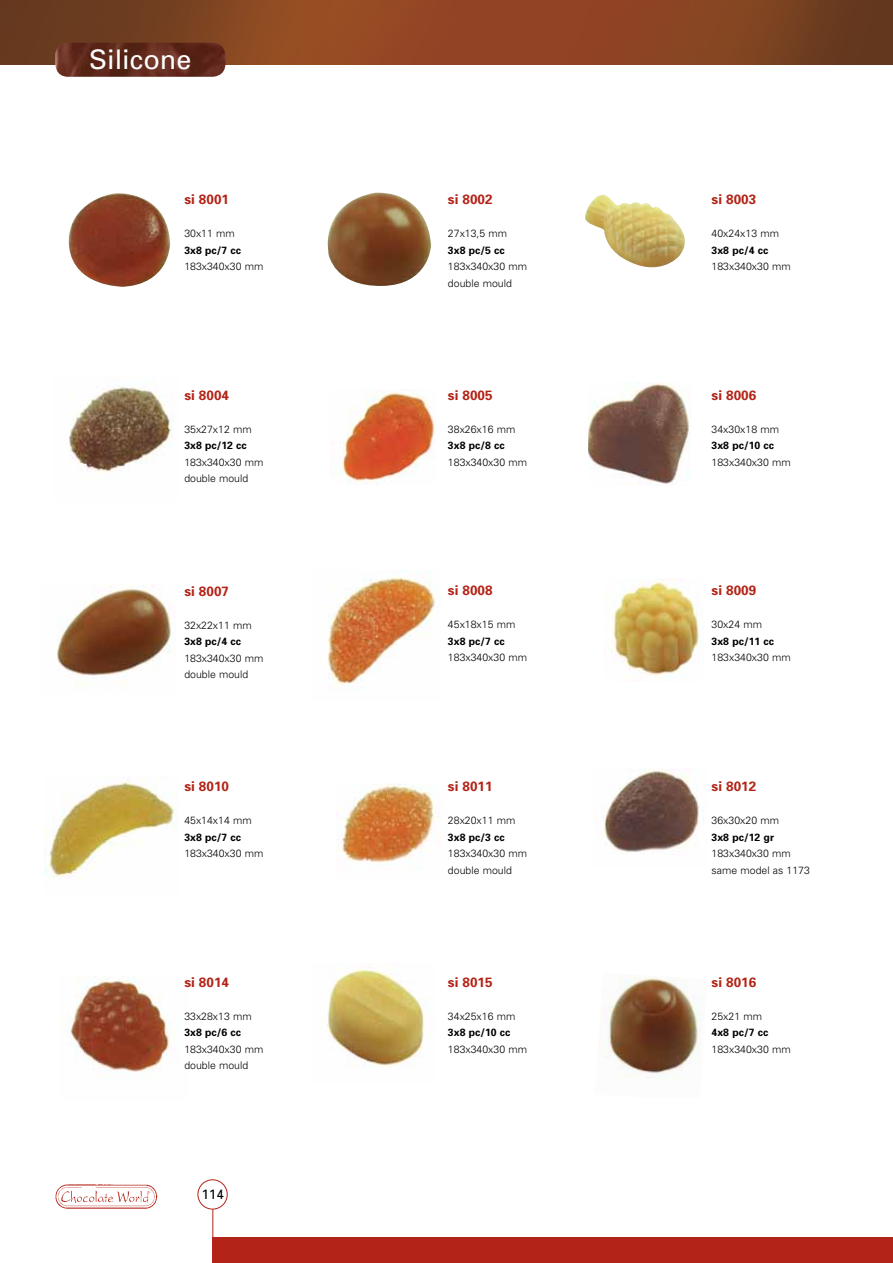
<style>
.page{position:relative;width:893px;height:1263px;background:#fff}
.page>*{position:absolute;margin:0;border:0;box-sizing:border-box;transform-origin:0 0}
.t1{font:27px "Univers";color:#fff}
.t2{font:700 13.5px "Univers";color:#b32317}
.t3{font:13.5px "Univers";color:#000}
.t4{font:300 10.5px/16.5px "Univers";color:#000}
.t5{font:700 10.5px "Univers";color:#000}
</style>
<div class="page">
<img style="left:0;top:0;width:893px;height:64px">
<div style="left:198px;top:1179px;width:29px;height:30px;border:1px solid #b32317;border-radius:50%"></div>
<hr style="left:213px;top:1209px;width:1px;height:54px;background:#b32317">
<img style="left:55px;top:1184px;width:103px;height:25px">
<img style="left:55px;top:43px;width:170px;height:34px">
<div style="left:213px;top:1238px;width:680px;height:25px;background:#b32317"></div>
<img style="left:68px;top:193px;width:102px;height:94px">
<img style="left:327px;top:193px;width:104px;height:93px">
<img style="left:585px;top:195px;width:100px;height:73px">
<img style="left:336px;top:392px;width:99px;height:93px">
<img style="left:588px;top:382px;width:102px;height:103px">
<img style="left:57px;top:584px;width:114px;height:101px">
<img style="left:605px;top:579px;width:98px;height:98px">
<img style="left:69px;top:386px;width:103px;height:87px">
<img style="left:44px;top:777px;width:132px;height:103px">
<img style="left:594px;top:768px;width:105px;height:86px">
<img style="left:62px;top:979px;width:111px;height:93px">
<img style="left:327px;top:969px;width:100px;height:98px">
<img style="left:602px;top:975px;width:99px;height:103px">
<img style="left:337px;top:783px;width:103px;height:80px">
<img style="left:327px;top:571px;width:114px;height:118px">
<h1 class="t1" style="left:89px;top:43px;width:104px">Silicone</h1>
<p class="t2" style="left:184px;top:191px;width:46px">si 8001</p>
<p class="t4" style="left:184px;top:225px;width:52px">30x11 mm</p>
<p class="t5" style="left:184px;top:243px;width:58px">3x8 pc/7 cc</p>
<p class="t4" style="left:184px;top:258px;width:81px">183x340x30 mm</p>
<p class="t2" style="left:184px;top:386px;width:46px">si 8004</p>
<p class="t4" style="left:184px;top:420px;width:69px">35x27x12 mm</p>
<p class="t5" style="left:184px;top:439px;width:64px">3x8 pc/12 cc</p>
<p class="t4" style="left:184px;top:453px;width:81px">183x340x30 mm double mould</p>
<p class="t2" style="left:184px;top:582px;width:46px">si 8007</p>
<p class="t4" style="left:184px;top:616px;width:69px">32x22x11 mm</p>
<p class="t5" style="left:184px;top:635px;width:58px">3x8 pc/4 cc</p>
<p class="t4" style="left:184px;top:649px;width:81px">183x340x30 mm double mould</p>
<p class="t2" style="left:184px;top:777px;width:46px">si 8010</p>
<p class="t4" style="left:184px;top:812px;width:69px">45x14x14 mm</p>
<p class="t5" style="left:184px;top:830px;width:58px">3x8 pc/7 cc</p>
<p class="t4" style="left:184px;top:845px;width:81px">183x340x30 mm</p>
<p class="t2" style="left:184px;top:973px;width:46px">si 8014</p>
<p class="t4" style="left:184px;top:1007px;width:69px">33x28x13 mm</p>
<p class="t5" style="left:184px;top:1026px;width:58px">3x8 pc/6 cc</p>
<p class="t4" style="left:184px;top:1040px;width:81px">183x340x30 mm double mould</p>
<p class="t3" style="left:201px;top:1185px;width:24px">114</p>
<p class="t2" style="left:448px;top:191px;width:46px">si 8002</p>
<p class="t4" style="left:448px;top:225px;width:61px">27x13,5 mm</p>
<p class="t5" style="left:448px;top:243px;width:58px">3x8 pc/5 cc</p>
<p class="t4" style="left:448px;top:258px;width:81px">183x340x30 mm double mould</p>
<p class="t2" style="left:448px;top:386px;width:46px">si 8005</p>
<p class="t4" style="left:448px;top:421px;width:69px">38x26x16 mm</p>
<p class="t5" style="left:448px;top:439px;width:58px">3x8 pc/8 cc</p>
<p class="t4" style="left:448px;top:453px;width:81px">183x340x30 mm</p>
<p class="t2" style="left:448px;top:582px;width:46px">si 8008</p>
<p class="t4" style="left:448px;top:616px;width:69px">45x18x15 mm</p>
<p class="t5" style="left:448px;top:634px;width:58px">3x8 pc/7 cc</p>
<p class="t4" style="left:448px;top:649px;width:81px">183x340x30 mm</p>
<p class="t2" style="left:448px;top:777px;width:46px">si 8011</p>
<p class="t4" style="left:448px;top:812px;width:69px">28x20x11 mm</p>
<p class="t5" style="left:448px;top:830px;width:58px">3x8 pc/3 cc</p>
<p class="t4" style="left:448px;top:845px;width:81px">183x340x30 mm double mould</p>
<p class="t2" style="left:448px;top:973px;width:46px">si 8015</p>
<p class="t4" style="left:448px;top:1007px;width:69px">34x25x16 mm</p>
<p class="t5" style="left:448px;top:1026px;width:64px">3x8 pc/10 cc</p>
<p class="t4" style="left:448px;top:1040px;width:81px">183x340x30 mm</p>
<p class="t2" style="left:712px;top:191px;width:46px">si 8003</p>
<p class="t4" style="left:712px;top:225px;width:69px">40x24x13 mm</p>
<p class="t5" style="left:712px;top:243px;width:58px">3x8 pc/4 cc</p>
<p class="t4" style="left:712px;top:258px;width:81px">183x340x30 mm</p>
<p class="t2" style="left:712px;top:386px;width:46px">si 8006</p>
<p class="t4" style="left:712px;top:421px;width:69px">34x30x18 mm</p>
<p class="t5" style="left:712px;top:439px;width:64px">3x8 pc/10 cc</p>
<p class="t4" style="left:712px;top:453px;width:81px">183x340x30 mm</p>
<p class="t2" style="left:712px;top:582px;width:46px">si 8009</p>
<p class="t4" style="left:712px;top:616px;width:52px">30x24 mm</p>
<p class="t5" style="left:712px;top:634px;width:64px">3x8 pc/11 cc</p>
<p class="t4" style="left:712px;top:649px;width:81px">183x340x30 mm</p>
<p class="t2" style="left:712px;top:777px;width:46px">si 8012</p>
<p class="t4" style="left:712px;top:812px;width:69px">36x30x20 mm</p>
<p class="t5" style="left:712px;top:830px;width:64px">3x8 pc/12 gr</p>
<p class="t4" style="left:712px;top:845px;width:100px">183x340x30 mm same model as 1173</p>
<p class="t2" style="left:712px;top:973px;width:46px">si 8016</p>
<p class="t4" style="left:712px;top:1007px;width:52px">25x21 mm</p>
<p class="t5" style="left:712px;top:1026px;width:58px">4x8 pc/7 cc</p>
<p class="t4" style="left:712px;top:1040px;width:81px">183x340x30 mm</p>
</div>
